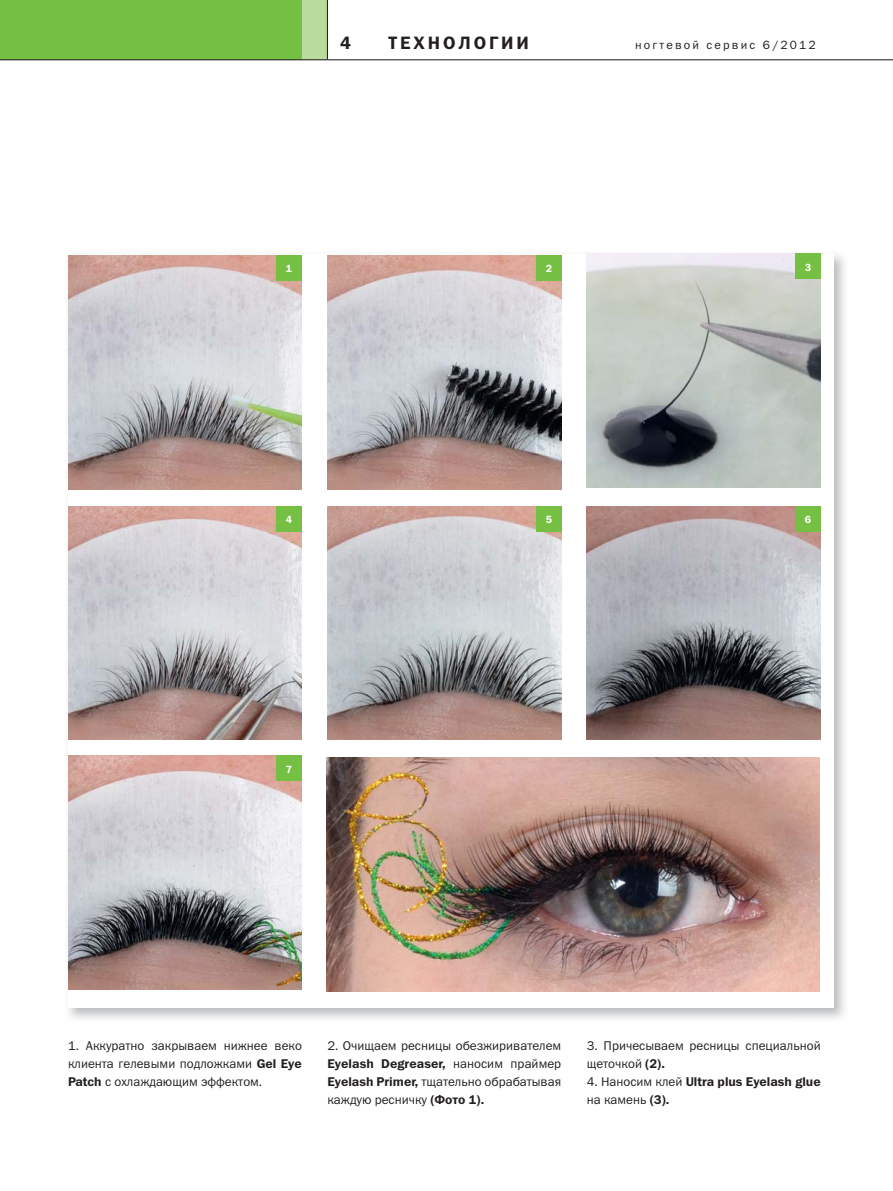
<style>
.page{position:relative;width:893px;height:1191px;background:#fff}
.page>*{position:absolute;margin:0;border:0;box-sizing:border-box;transform-origin:0 0}
.t1{font:18px "Franklin Gothic Demi C";letter-spacing:.16em;color:#231f20}
.t2{font:12.75px/18px "Franklin Gothic Book C";color:#231f20}
.t3{font:12.75px "Franklin Gothic Demi C";color:#231f20}
.t4{font:12px "Franklin Gothic Book C";letter-spacing:.18em;color:#231f20}
.t5{font:10.5px "Franklin Gothic Demi C";color:#fff}
.s1{font-family:"Franklin Gothic Demi C"}
.s2{font-family:"Franklin Gothic Book C"}
</style>
<div class="page">
<div style="left:0;top:0;width:302px;height:60px;background:#75c043"></div>
<div style="left:302px;top:0;width:25px;height:60px;background:#b9db9b"></div>
<hr style="left:327px;top:0;width:1px;height:60px;background:#231f20">
<hr style="left:0;top:59px;width:893px;height:1px;background:#231f20">
<img style="left:68px;top:253px;width:777px;height:766px">
<div style="left:68px;top:254px;width:765px;height:753px;background:#fff"></div>
<img style="left:587px;top:254px;width:234px;height:233px">
<div style="left:795px;top:254px;width:26px;height:25px;background:#75c043"></div>
<img style="left:587px;top:506px;width:234px;height:234px">
<div style="left:795px;top:506px;width:26px;height:25px;background:#75c043"></div>
<img style="left:68px;top:255px;width:234px;height:234px">
<div style="left:276px;top:255px;width:26px;height:26px;background:#75c043"></div>
<img style="left:68px;top:506px;width:234px;height:234px">
<div style="left:276px;top:506px;width:26px;height:25px;background:#75c043"></div>
<img style="left:68px;top:755px;width:234px;height:234px">
<div style="left:276px;top:755px;width:26px;height:26px;background:#75c043"></div>
<img style="left:328px;top:255px;width:234px;height:234px">
<div style="left:536px;top:255px;width:26px;height:26px;background:#75c043"></div>
<img style="left:328px;top:506px;width:234px;height:234px">
<div style="left:536px;top:506px;width:26px;height:25px;background:#75c043"></div>
<img style="left:326px;top:757px;width:494px;height:234px">
<h1 class="t1" style="left:340px;top:36px;width:12px">4</h1>
<h1 class="t1" style="left:389px;top:36px;width:142px">ТЕХНОЛОГИИ</h1>
<p class="t4" style="left:635px;top:41px;width:182px">ногтевой сервис 6/2012</p>
<p class="t5" style="left:286px;top:265px;width:8px">1</p>
<p class="t5" style="left:546px;top:265px;width:8px">2</p>
<p class="t5" style="left:805px;top:263px;width:8px">3</p>
<p class="t5" style="left:286px;top:516px;width:8px">4</p>
<p class="t5" style="left:286px;top:765px;width:8px">7</p>
<p class="t5" style="left:546px;top:516px;width:8px">5</p>
<p class="t5" style="left:805px;top:516px;width:8px">6</p>
<p class="t2" style="left:68px;top:1037px;width:235px;text-align:justify">1. Аккуратно закрываем нижнее веко клиента гелевыми подложками <span class="s1">Gel Eye Patch</span> с охлаждающим эффектом.</p>
<p class="t2" style="left:327px;top:1037px;width:235px">2. Очищаем ресницы обезжиривателем</p>
<p class="t3" style="left:327px;top:1058px;width:235px">Eyelash Degreaser, <span class="s2">наносим праймер</span></p>
<p class="t2" style="left:327px;top:1073px;width:235px"><span class="s1">Eyelash Primer,</span> тщательно обрабатывая каждую ресничку <span class="s1">(Фото 1).</span></p>
<p class="t2" style="left:587px;top:1037px;width:235px">3. Причесываем ресницы специальной щеточкой <span class="s1">(2).</span></p>
<p class="t3" style="left:587px;top:1076px;width:235px"><span class="s2">4. Наносим клей</span> Ultra plus Eyelash glue</p>
<p class="t2" style="left:587px;top:1091px;width:84px">на камень <span class="s1">(3).</span></p>
</div>
